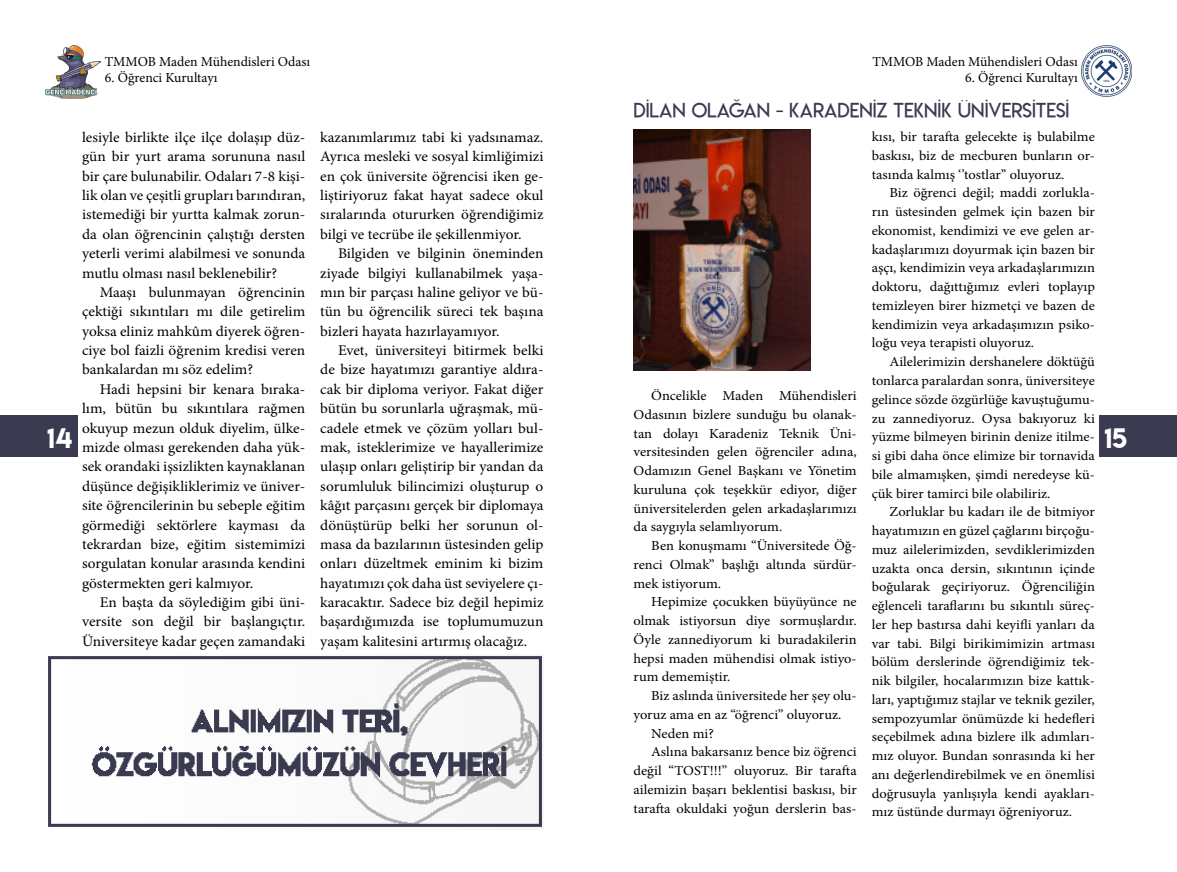
<style>
.page{position:relative;width:1177px;height:872px;background:#fff}
.page>*{position:absolute;margin:0;border:0;box-sizing:border-box;transform-origin:0 0}
.t1{font:25px "Lemon Milk";color:#fff}
.t2{font:20px "Lemon Milklight";color:#3a3a51}
.t3{font:14.75px/19.4px "Minion Pro";color:#000;text-align:justify;scale:1.04 1}
.t4{font:13.75px/18.8px "Minion Pro";color:#000;text-align:justify;scale:1.05 1}
.t5{font:13.75px "Minion Pro";color:#000}
</style>
<div class="page">
<div style="left:0;top:415px;width:77px;height:41px;background:#3a3a51"></div>
<div style="left:1099px;top:415px;width:77px;height:41px;background:#3a3a51"></div>
<img style="left:45px;top:45px;width:55px;height:53px">
<img style="left:1081px;top:45px;width:50px;height:52px">
<img style="left:48px;top:655px;width:494px;height:172px">
<img style="left:633px;top:129px;width:177px;height:241px">
<p class="t5" style="left:105px;top:52px;width:207px">TMMOB Maden Mühendisleri Odası</p>
<p class="t5" style="left:105px;top:69px;width:114px">6. Öğrenci Kurultayı</p>
<p class="t5" style="left:872px;top:52px;width:207px">TMMOB Maden Mühendisleri Odası</p>
<p class="t5" style="left:965px;top:69px;width:114px">6. Öğrenci Kurultayı</p>
<h2 class="t2" style="left:633px;top:98px;width:437px">DİLAN OLAĞAN - KARADENİZ TEKNİK ÜNİVERSİTESİ</h2>
<p class="t4" style="left:871px;top:127px;width:214px">kısı, bir tarafta gelecekte iş bulabilme baskısı, biz de mecburen bunların or&shy;tasında kalmış ‘’tostlar’’ oluyoruz.</p>
<p class="t4" style="left:871px;top:184px;width:214px;text-indent:18px">Biz öğrenci değil; maddi zorlukla&shy;rın üstesinden gelmek için bazen bir ekonomist, kendimizi ve eve gelen ar&shy;kadaşlarımızı doyurmak için bazen bir aşçı, kendimizin veya arkadaşlarımızın doktoru, dağıttığımız evleri toplayıp temizleyen birer hizmetçi ve bazen de kendimizin veya arkadaşımızın psiko&shy;loğu veya terapisti oluyoruz.</p>
<p class="t4" style="left:871px;top:352px;width:214px;text-indent:18px">Ailelerimizin dershanelere döktüğü tonlarca paralardan sonra, üniversiteye gelince sözde özgürlüğe kavuştuğumu&shy;zu zannediyoruz. Oysa bakıyoruz ki yüzme bilmeyen birinin denize itilme&shy;si gibi daha önce elimize bir tornavida bile almamışken, şimdi neredeyse kü&shy;çük birer tamirci bile olabiliriz.</p>
<p class="t4" style="left:871px;top:502px;width:214px;text-indent:18px">Zorluklar bu kadarı ile de bitmiyor hayatımızın en güzel çağlarını birçoğu&shy;muz ailelerimizden, sevdiklerimizden uzakta onca dersin, sıkıntının içinde boğularak geçiriyoruz. Öğrenciliğin eğlenceli taraflarını bu sıkıntılı süreç&shy;ler hep bastırsa dahi keyifli yanları da var tabi. Bilgi birikimimizin artması bölüm derslerinde öğrendiğimiz tek&shy;nik bilgiler, hocalarımızın bize kattık&shy;ları, yaptığımız stajlar ve teknik geziler, sempozyumlar önümüzde ki hedefleri seçebilmek adına bizlere ilk adımları&shy;mız oluyor. Bundan sonrasında ki her anı değerlendirebilmek ve en önemlisi doğrusuyla yanlışıyla kendi ayakları&shy;mız üstünde durmayı öğreniyoruz.</p>
<p class="t3" style="left:320px;top:127px;width:216px">kazanımlarımız tabi ki yadsınamaz.<br>Ayrıca mesleki ve sosyal kimliğimizi en çok üniversite öğrencisi iken ge&shy;liştiriyoruz fakat hayat sadece okul sıralarında otururken öğrendiğimiz bilgi ve tecrübe ile şekillenmiyor.</p>
<p class="t3" style="left:320px;top:244px;width:216px;text-indent:18px">Bilgiden ve bilginin öneminden ziyade bilgiyi kullanabilmek yaşa&shy;mın bir parçası haline geliyor ve bü&shy;tün bu öğrencilik süreci tek başına bizleri hayata hazırlayamıyor.</p>
<p class="t3" style="left:320px;top:341px;width:216px;text-indent:18px">Evet, üniversiteyi bitirmek belki de bize hayatımızı garantiye aldıra&shy;cak bir diploma veriyor. Fakat diğer bütün bu sorunlarla uğraşmak, mü&shy;cadele etmek ve çözüm yolları bul&shy;mak, isteklerimize ve hayallerimize ulaşıp onları geliştirip bir yandan da sorumluluk bilincimizi oluşturup o kâğıt parçasını gerçek bir diplomaya dönüştürüp belki her sorunun ol&shy;masa da bazılarının üstesinden gelip onları düzeltmek eminim ki bizim hayatımızı çok daha üst seviyelere çı&shy;karacaktır. Sadece biz değil hepimiz başardığımızda ise toplumumuzun yaşam kalitesini artırmış olacağız.</p>
<p class="t3" style="left:82px;top:127px;width:216px">lesiyle birlikte ilçe ilçe dolaşıp düz&shy;gün bir yurt arama sorununa nasıl bir çare bulunabilir. Odaları 7-8 kişi&shy;lik olan ve çeşitli grupları barındıran, istemediği bir yurtta kalmak zorun&shy;da olan öğrencinin çalıştığı dersten yeterli verimi alabilmesi ve sonunda mutlu olması nasıl beklenebilir?</p>
<p class="t3" style="left:82px;top:283px;width:216px;text-indent:18px">Maaşı bulunmayan öğrencinin çektiği sıkıntıları mı dile getirelim yoksa eliniz mahkûm diyerek öğren&shy;ciye bol faizli öğrenim kredisi veren bankalardan mı söz edelim?</p>
<p class="t3" style="left:82px;top:379px;width:216px;text-indent:18px">Hadi hepsini bir kenara bıraka&shy;lım, bütün bu sıkıntılara rağmen okuyup mezun olduk diyelim, ülke&shy;mizde olması gerekenden daha yük&shy;sek orandaki işsizlikten kaynaklanan düşünce değişikliklerimiz ve üniver&shy;site öğrencilerinin bu sebeple eğitim görmediği sektörlere kayması da tekrardan bize, eğitim sistemimizi sorgulatan konular arasında kendini göstermekten geri kalmıyor.</p>
<p class="t3" style="left:82px;top:593px;width:216px;text-indent:18px">En başta da söylediğim gibi üni&shy;versite son değil bir başlangıçtır.<br>Üniversiteye kadar geçen zamandaki</p>
<p class="t4" style="left:633px;top:386px;width:214px;text-indent:18px">Öncelikle Maden Mühendisleri Odasının bizlere sunduğu bu olanak&shy;tan dolayı Karadeniz Teknik Üni&shy;versitesinden gelen öğrenciler adına, Odamızın Genel Başkanı ve Yönetim kuruluna çok teşekkür ediyor, diğer üniversitelerden gelen arkadaşlarımızı da saygıyla selamlıyorum.</p>
<p class="t4" style="left:633px;top:536px;width:214px;text-indent:18px">Ben konuşmamı “Üniversitede Öğ&shy;renci Olmak” başlığı altında sürdür&shy;mek istiyorum.</p>
<p class="t4" style="left:633px;top:592px;width:214px;text-indent:18px">Hepimize çocukken büyüyünce ne olmak istiyorsun diye sormuşlardır.<br>Öyle zannediyorum ki buradakilerin hepsi maden mühendisi olmak istiyo&shy;rum dememiştir.</p>
<p class="t4" style="left:651px;top:686px;width:197px">Biz aslında üniversitede her şey olu-</p>
<p class="t4" style="left:633px;top:705px;width:199px">yoruz ama en az “öğrenci” oluyoruz.</p>
<p class="t4" style="left:651px;top:724px;width:61px">Neden mi?</p>
<p class="t4" style="left:651px;top:742px;width:197px">Aslına bakarsanız bence biz öğrenci</p>
<p class="t4" style="left:633px;top:761px;width:214px">değil “TOST!!!” oluyoruz. Bir tarafta</p>
<p class="t4" style="left:633px;top:780px;width:214px">ailemizin başarı beklentisi baskısı, bir</p>
<p class="t4" style="left:633px;top:799px;width:214px">tarafta okuldaki yoğun derslerin bas-</p>
<h1 class="t1" style="left:47px;top:420px;width:27px">14</h1>
<h1 class="t1" style="left:1104px;top:420px;width:24px">15</h1>
</div>
